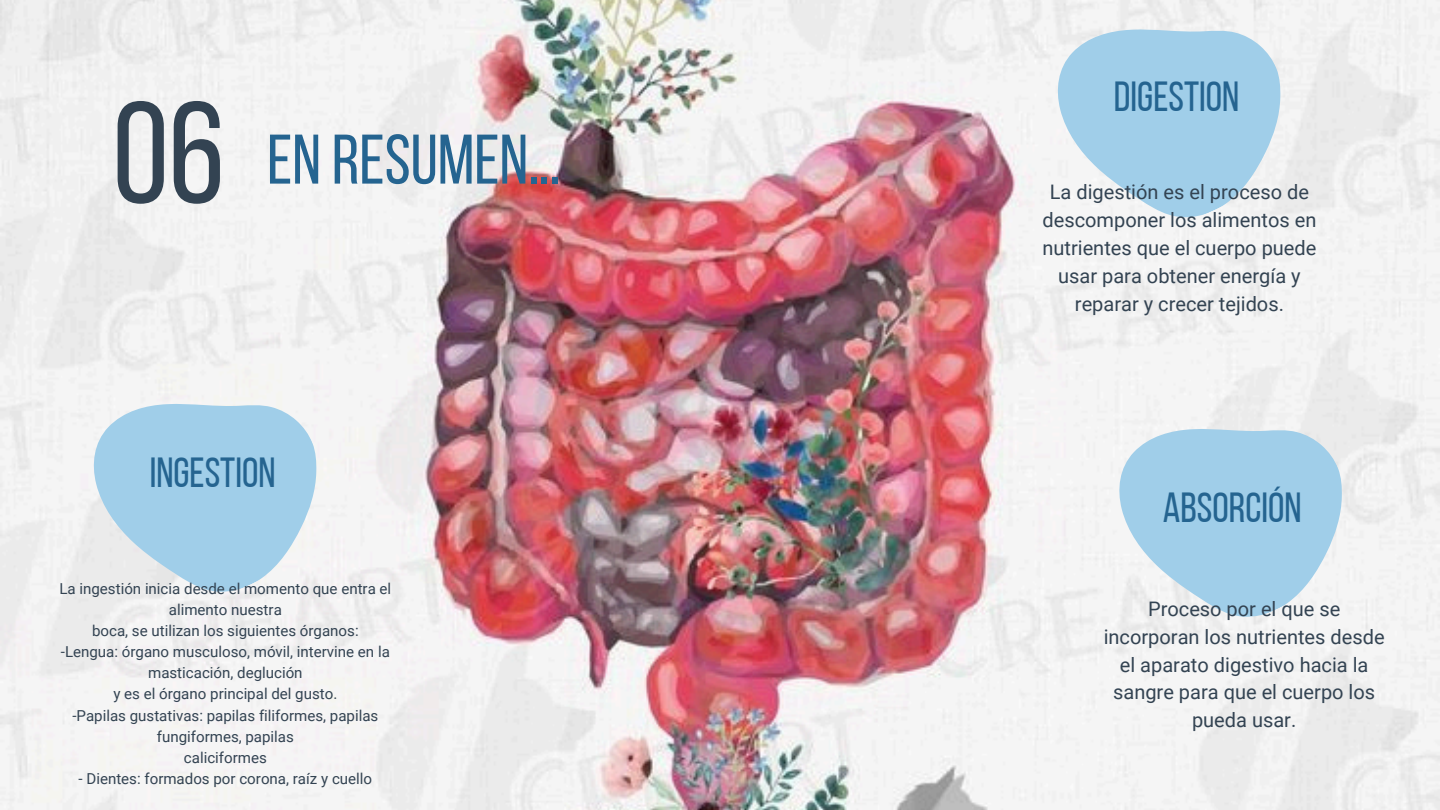
<style>
.page{position:relative;width:1440px;height:810px;background:#fff}
.page>*{position:absolute;margin:0;border:0;box-sizing:border-box;transform-origin:0 0}
.t1{font:143.9px "Bebas Neue";color:#334352}
.t2{font:70px "Bebas Neue";color:#256490}
.t3{font:42px "Bebas Neue";color:#256490}
.t4{font:20px/27.9px "Roboto";color:#334352;text-align:center}
.t5{font:15.1px/21px "Roboto";color:#334352;text-align:center}
</style>
<div class="page">
<img style="left:0;top:0;width:1440px;height:810px">
<svg style="left:69px;top:345px;width:287px;height:282px"></svg>
<svg style="left:1033px;top:0;width:287px;height:253px"></svg>
<svg style="left:1095px;top:370px;width:286px;height:282px"></svg>
<p class="t1" style="left:113px;top:95px;width:113px">06</p>
<p class="t2" style="left:267px;top:131px;width:295px">ENRESUMEN...</p>
<p class="t3" style="left:150px;top:456px;width:127px">INGESTION</p>
<h2 class="t5" style="left:59px;top:579px;width:333px">La ingestión inicia desde el momento que entra el alimento nuestra</h2>
<h1 class="t5" style="left:92px;top:621px;width:268px">boca, se utilizan los siguientes órganos:</h1>
<h3 class="t5" style="left:61px;top:642px;width:331px">-Lengua: órgano musculoso, móvil, intervine en la masticación, deglución</h3>
<p class="t5" style="left:113px;top:684px;width:226px">y es el órgano principal del gusto.</p>
<h2 class="t5" style="left:72px;top:705px;width:307px">-Papilas gustativas: papilas filiformes, papilas fungiformes, papilas</h2>
<p class="t5" style="left:184px;top:747px;width:84px">caliciformes</p>
<p class="t5" style="left:79px;top:768px;width:295px">- Dientes: formados por corona, raíz y cuello</p>
<p class="t3" style="left:1114px;top:79px;width:127px">DIGESTION</p>
<p class="t4" style="left:1042px;top:179px;width:276px">La digestión es el proceso de descomponer los alimentos en nutrientes que el cuerpo puede usar para obtener energía y reparar y crecer tejidos.</p>
<p class="t3" style="left:1163px;top:490px;width:140px">ABSORCIÓN</p>
<p class="t4" style="left:1104px;top:595px;width:282px">Proceso por el que se incorporan los nutrientes desde el aparato digestivo hacia la sangre para que el cuerpo los pueda usar.</p>
</div>
